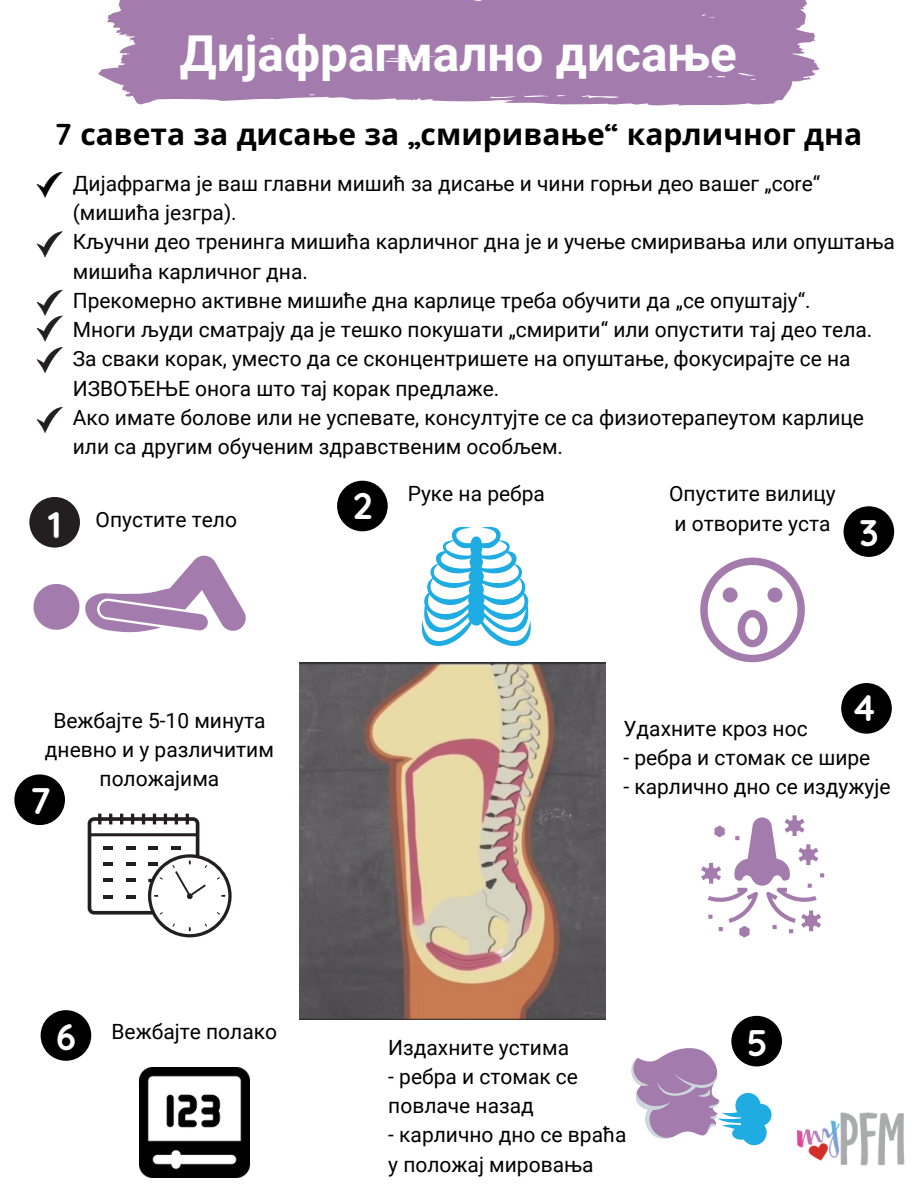
<style>
.page{position:relative;width:918px;height:1188px;background:#fff}
.page>*{position:absolute;margin:0;border:0;box-sizing:border-box;transform-origin:0 0}
.t1{font:700 49.5px "Roboto";color:#fff}
.t2{font:700 36.75px "Quicksand";color:#fff}
.t3{font:700 30px "Noto Sans";color:#000}
.t4{font:21px/29.2px "Roboto";color:#000}
.s1{font-family:"Quicksand"}
</style>
<div class="page">
<img style="left:796px;top:1112px;width:109px;height:54px">
<div style="left:29px;top:497px;width:51px;height:51px;background:#231f20;border-radius:50%"></div>
<div style="left:14px;top:774px;width:51px;height:51px;background:#000;border-radius:50%"></div>
<div style="left:41px;top:1010px;width:50px;height:51px;background:#000;border-radius:50%"></div>
<div style="left:731px;top:1016px;width:51px;height:50px;background:#000;border-radius:50%"></div>
<div style="left:841px;top:683px;width:51px;height:51px;background:#000;border-radius:50%"></div>
<div style="left:844px;top:506px;width:50px;height:51px;background:#000;border-radius:50%"></div>
<div style="left:337px;top:481px;width:51px;height:50px;background:#000;border-radius:50%"></div>
<svg style="left:33px;top:555px;width:213px;height:78px"></svg>
<svg style="left:98px;top:0;width:721px;height:106px;fill:#a47bad"></svg>
<svg style="left:422px;top:527px;width:109px;height:120px"></svg>
<svg style="left:700px;top:558px;width:105px;height:104px"></svg>
<svg style="left:88px;top:814px;width:144px;height:123px"></svg>
<svg style="left:701px;top:815px;width:123px;height:123px"></svg>
<svg style="left:735px;top:1093px;width:26px;height:25px"></svg>
<div style="left:750px;top:1104px;width:21px;height:22px;background:#1eace2;border-radius:50%"></div>
<div style="left:742px;top:1120px;width:25px;height:25px;background:#1eace2;border-radius:50%"></div>
<svg style="left:631px;top:1047px;width:124px;height:99px"></svg>
<img style="left:299px;top:662px;width:306px;height:358px">
<img style="left:139px;top:1067px;width:110px;height:110px">
<svg style="left:37px;top:172px;width:26px;height:26px"></svg>
<svg style="left:37px;top:231px;width:26px;height:26px"></svg>
<svg style="left:37px;top:290px;width:26px;height:83px"></svg>
<svg style="left:37px;top:407px;width:26px;height:26px"></svg>
<p class="t1" style="left:180px;top:25px;width:559px">Дијафрагмално дисање</p>
<p class="t3" style="left:55px;top:112px;width:809px"><span class="s1">7</span> савета за дисање за <span class="s1">„</span>смиривање<span class="s1">“</span> карличног дна</p>
<p class="t2" style="left:48px;top:501px;width:15px">1</p>
<p class="t4" style="left:73px;top:169px;width:749px">Дијафрагма је ваш главни мишић за дисање и чини горњи део вашег „core“ (мишића jeзгра).</p>
<p class="t4" style="left:73px;top:228px;width:824px">Кључни део тренинга мишића карличног дна је и учење смиривања или опуштања мишића карличног дна.</p>
<p class="t4" style="left:73px;top:286px;width:739px">Прекомерно активне мишиће дна карлице треба обучити да „се опуштају“.</p>
<p class="t4" style="left:73px;top:315px;width:801px">Многи људи сматрају да је тешко покушати „смирити“ или опустити тај део тела.</p>
<p class="t4" style="left:73px;top:345px;width:779px">За сваки корак, уместо да се сконцентришете на опуштање, фокусирајте се на<br>ИЗВОЂЕЊЕ онога што тај корак предлаже.</p>
<p class="t4" style="left:73px;top:403px;width:793px">Ако имате болове или не успевате, консултујте се са физиотерапеутом карлице или са другим обученим здравственим особљем.</p>
<p class="t4" style="left:96px;top:505px;width:143px">Опустите тело</p>
<p class="t2" style="left:353px;top:482px;width:21px">2</p>
<p class="t4" style="left:408px;top:480px;width:139px">Руке на ребра</p>
<p class="t4" style="left:669px;top:480px;width:168px">Опустите вилицу и отворите уста</p>
<p class="t2" style="left:860px;top:509px;width:21px">3</p>
<p class="t4" style="left:45px;top:706px;width:230px;text-align:center">Вежбајте 5-10 минута дневно и у различитим положајима</p>
<p class="t2" style="left:30px;top:777px;width:22px">7</p>
<p class="t2" style="left:851px;top:684px;width:28px">4</p>
<p class="t4" style="left:623px;top:714px;width:186px">Удахните кроз нос</p>
<p class="t4" style="left:623px;top:743px;width:248px">- ребра и стомак се шире</p>
<p class="t4" style="left:623px;top:772px;width:269px">- карлично дно се издужује</p>
<p class="t4" style="left:111px;top:1017px;width:167px">Вежбајте полако</p>
<p class="t2" style="left:56px;top:1013px;width:22px">6</p>
<p class="t2" style="left:747px;top:1019px;width:23px">5</p>
<p class="t4" style="left:388px;top:1033px;width:182px">Издахните устима</p>
<p class="t4" style="left:388px;top:1062px;width:191px">- ребра и стомак се повлаче назад</p>
<p class="t4" style="left:388px;top:1121px;width:240px">- карлично дно се враћа у положај мировања</p>
</div>
